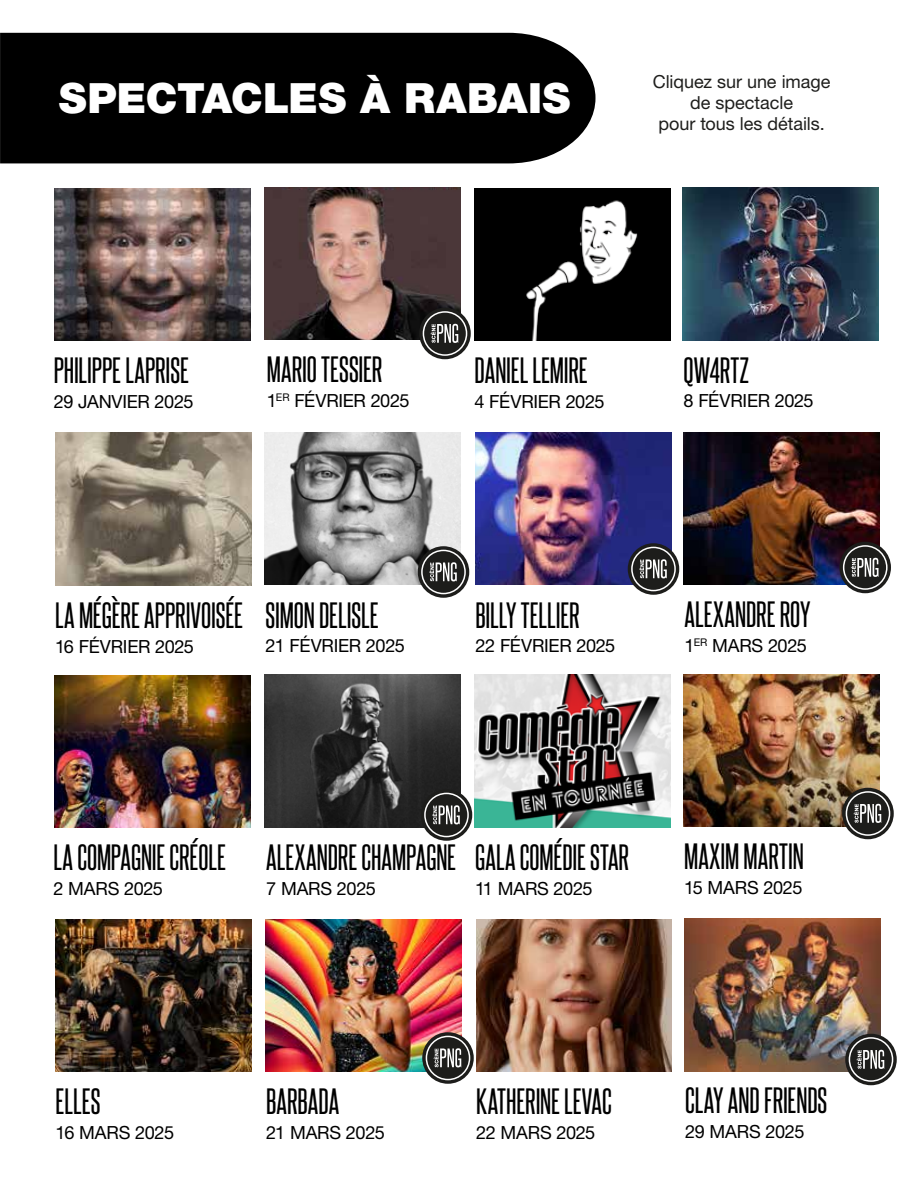
<style>
.page{position:relative;width:918px;height:1188px;background:#fff}
.page>*{position:absolute;margin:0;border:0;box-sizing:border-box;transform-origin:0 0}
.t1{font:900 41.85px "Helvetica Neue LT Std";color:#fff}
.t2{font:31.5px "Steelfish Rg";color:#000}
.t3{font:18.15px "Helvetica Neue LT Std";letter-spacing:-.015em;color:#000}
.t4{font:18px/21px "Helvetica Neue LT Std";letter-spacing:-.005em;color:#1e1e1c;text-align:center}
</style>
<div class="page">
<div style="left:0;top:33px;width:595px;height:130px;background:#000"></div>
<img style="left:54px;top:188px;width:196px;height:153px">
<img style="left:474px;top:188px;width:196px;height:153px">
<img style="left:683px;top:188px;width:196px;height:152px">
<img style="left:55px;top:433px;width:196px;height:152px">
<img style="left:265px;top:432px;width:196px;height:153px">
<img style="left:476px;top:432px;width:195px;height:153px">
<img style="left:684px;top:432px;width:196px;height:153px">
<img style="left:55px;top:675px;width:196px;height:152px">
<img style="left:264px;top:675px;width:196px;height:152px">
<img style="left:475px;top:675px;width:196px;height:152px">
<img style="left:683px;top:674px;width:196px;height:153px">
<img style="left:56px;top:919px;width:196px;height:153px">
<img style="left:265px;top:919px;width:196px;height:152px">
<img style="left:476px;top:919px;width:196px;height:152px">
<img style="left:684px;top:919px;width:196px;height:152px">
<svg style="left:839px;top:542px;width:52px;height:51px"></svg>
<div style="left:844px;top:546px;width:43px;height:43px;background:#1d1d1b;border-radius:50%"></div>
<div style="left:843px;top:545px;width:45px;height:45px;border:2px solid #fff;border-radius:50%"></div>
<svg style="left:851px;top:558px;width:28px;height:19px"></svg>
<img style="left:264px;top:187px;width:196px;height:153px">
<svg style="left:421px;top:789px;width:51px;height:52px"></svg>
<div style="left:425px;top:793px;width:43px;height:44px;background:#1d1d1b;border-radius:50%"></div>
<div style="left:424px;top:793px;width:45px;height:44px;border:2px solid #fff;border-radius:50%"></div>
<svg style="left:432px;top:805px;width:28px;height:19px"></svg>
<svg style="left:842px;top:788px;width:52px;height:51px"></svg>
<div style="left:846px;top:792px;width:44px;height:43px;background:#1d1d1b;border-radius:50%"></div>
<div style="left:846px;top:791px;width:44px;height:45px;border:2px solid #fff;border-radius:50%"></div>
<svg style="left:854px;top:804px;width:27px;height:19px"></svg>
<svg style="left:419px;top:308px;width:52px;height:51px"></svg>
<div style="left:423px;top:312px;width:44px;height:43px;background:#1d1d1b;border-radius:50%"></div>
<div style="left:423px;top:311px;width:44px;height:45px;border:2px solid #fff;border-radius:50%"></div>
<svg style="left:431px;top:324px;width:27px;height:19px"></svg>
<svg style="left:418px;top:546px;width:51px;height:52px"></svg>
<div style="left:422px;top:550px;width:43px;height:44px;background:#1d1d1b;border-radius:50%"></div>
<div style="left:421px;top:550px;width:45px;height:44px;border:2px solid #fff;border-radius:50%"></div>
<svg style="left:429px;top:562px;width:28px;height:19px"></svg>
<svg style="left:628px;top:543px;width:51px;height:52px"></svg>
<div style="left:632px;top:547px;width:43px;height:44px;background:#1d1d1b;border-radius:50%"></div>
<div style="left:631px;top:547px;width:45px;height:44px;border:2px solid #fff;border-radius:50%"></div>
<svg style="left:639px;top:559px;width:28px;height:19px"></svg>
<svg style="left:422px;top:1032px;width:52px;height:52px"></svg>
<svg style="left:426px;top:1036px;width:44px;height:44px"></svg>
<div style="left:426px;top:1036px;width:44px;height:44px;border:2px solid #fff;border-radius:50%"></div>
<svg style="left:434px;top:1048px;width:27px;height:19px"></svg>
<svg style="left:845px;top:1034px;width:52px;height:51px"></svg>
<div style="left:849px;top:1038px;width:44px;height:43px;background:#1d1d1b;border-radius:50%"></div>
<div style="left:849px;top:1037px;width:44px;height:45px;border:2px solid #fff;border-radius:50%"></div>
<svg style="left:857px;top:1050px;width:27px;height:19px"></svg>
<h1 class="t1" style="left:59px;top:73px;width:513px">SPECTACLES À RABAIS</h1>
<p class="t4" style="left:653px;top:71px;width:179px">Cliquez sur une image de spectacle<br>pour tous les détails.</p>
<p class="t2" style="left:54px;top:351px;width:137px">PHILIPPE LAPRISE</p>
<p class="t3" style="left:54px;top:391px;width:141px">29 JANVIER 2025</p>
<p class="t2" style="left:267px;top:350px;width:117px">MARIO TESSIER</p>
<p class="t3" style="left:267px;top:390px;width:144px">1<sup>ER</sup> FÉVRIER 2025</p>
<p class="t2" style="left:475px;top:351px;width:115px">DANIEL LEMIRE</p>
<p class="t3" style="left:475px;top:391px;width:132px">4 FÉVRIER 2025</p>
<p class="t2" style="left:684px;top:350px;width:67px">QW4RTZ</p>
<p class="t3" style="left:684px;top:390px;width:132px">8 FÉVRIER 2025</p>
<p class="t2" style="left:55px;top:596px;width:189px">LA MÉGÈRE APPRIVOISÉE</p>
<p class="t3" style="left:55px;top:636px;width:140px">16 FÉVRIER 2025</p>
<p class="t2" style="left:266px;top:595px;width:114px">SIMON DELISLE</p>
<p class="t3" style="left:266px;top:635px;width:141px">21 FÉVRIER 2025</p>
<p class="t2" style="left:476px;top:595px;width:106px">BILLY TELLIER</p>
<p class="t3" style="left:476px;top:635px;width:141px">22 FÉVRIER 2025</p>
<p class="t2" style="left:685px;top:595px;width:128px">ALEXANDRE ROY</p>
<p class="t3" style="left:685px;top:634px;width:124px">1<sup>ER</sup> MARS 2025</p>
<p class="t2" style="left:53px;top:838px;width:174px">LA COMPAGNIE CRÉOLE</p>
<p class="t3" style="left:53px;top:877px;width:111px">2 MARS 2025</p>
<p class="t2" style="left:266px;top:838px;width:191px">ALEXANDRE CHAMPAGNE</p>
<p class="t3" style="left:266px;top:877px;width:111px">7 MARS 2025</p>
<p class="t2" style="left:475px;top:838px;width:156px">GALA COMÉDIE STAR</p>
<p class="t3" style="left:475px;top:878px;width:119px">11 MARS 2025</p>
<p class="t2" style="left:684px;top:837px;width:121px">MAXIM MARTIN</p>
<p class="t3" style="left:684px;top:877px;width:120px">15 MARS 2025</p>
<p class="t2" style="left:56px;top:1082px;width:46px">ELLES</p>
<p class="t3" style="left:56px;top:1122px;width:120px">16 MARS 2025</p>
<p class="t2" style="left:266px;top:1082px;width:75px">BARBADA</p>
<p class="t3" style="left:266px;top:1122px;width:120px">21 MARS 2025</p>
<p class="t2" style="left:476px;top:1082px;width:137px">KATHERINE LEVAC</p>
<p class="t3" style="left:476px;top:1122px;width:121px">22 MARS 2025</p>
<p class="t2" style="left:685px;top:1081px;width:144px">CLAY AND FRIENDS</p>
<p class="t3" style="left:685px;top:1121px;width:121px">29 MARS 2025</p>
</div>
